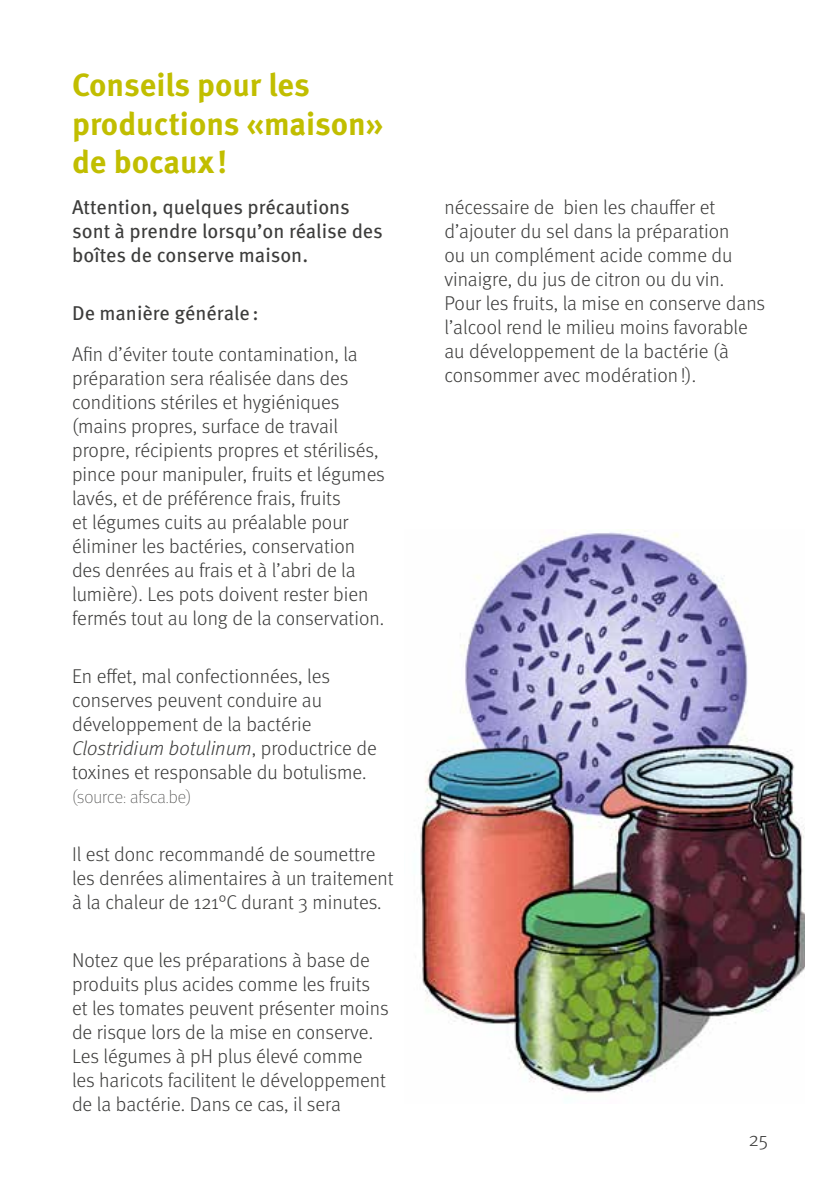
<style>
.page{position:relative;width:840px;height:1191px;background:#fff}
.page>*{position:absolute;margin:0;border:0;box-sizing:border-box;transform-origin:0 0}
.t1{font:700 32px/38.4px "Meta OT";color:#c1be00}
.t2{font:300 20px/24px "Meta OT";color:#3c3c3b}
.t3{font:20px/24px "Meta OT";color:#3c3c3b}
.t4{font:100 18px "Meta OT";color:#3c3c3b}
.s1{font-style:italic}
</style>
<div class="page">
<img style="left:420px;top:529px;width:384px;height:565px">
<h1 class="t1" style="left:72px;top:66px;width:313px">Conseils pour les productions «maison» de bocaux!</h1>
<p class="t3" style="left:72px;top:195px;width:312px">Attention, quelques précautions sont à prendre lorsqu’on réalise des boîtes de conserve maison.</p>
<p class="t3" style="left:72px;top:301px;width:188px">De manière générale:</p>
<p class="t2" style="left:72px;top:342px;width:314px">Afin d’éviter toute contamination, la préparation sera réalisée dans des conditions stériles et hygiéniques (mains propres, surface de travail propre, récipients propres et stérilisés, pince pour manipuler, fruits et légumes lavés, et de préférence frais, fruits<br>et légumes cuits au préalable pour éliminer les bactéries, conservation des denrées au frais et à l’abri de la lumière). Les pots doivent rester bien fermés tout au long de la conservation.</p>
<p class="t2" style="left:72px;top:664px;width:306px">En effet, mal confectionnées, les conserves peuvent conduire au développement de la bactérie <span class="s1">Clostridium botulinum</span>, productrice de toxines et responsable du botulisme.</p>
<p class="t4" style="left:72px;top:787px;width:121px">(source: afsca.be)</p>
<p class="t2" style="left:72px;top:842px;width:323px">Il est donc recommandé de soumettre les denrées alimentaires à un traitement à la chaleur de 121°C durant 3 minutes.</p>
<p class="t2" style="left:72px;top:948px;width:318px">Notez que les préparations à base de produits plus acides comme les fruits et les tomates peuvent présenter moins de risque lors de la mise en conserve.<br>Les légumes à pH plus élevé comme les haricots facilitent le développement de la bactérie. Dans ce cas, il sera</p>
<p class="t2" style="left:444px;top:195px;width:322px">nécessaire de bien les chauffer et d’ajouter du sel dans la préparation<br>ou un complément acide comme du vinaigre, du jus de citron ou du vin.<br>Pour les fruits, la mise en conserve dans l’alcool rend le milieu moins favorable au développement de la bactérie (à consommer avec modération!).</p>
<p class="t2" style="left:748px;top:1127px;width:21px">25</p>
</div>
